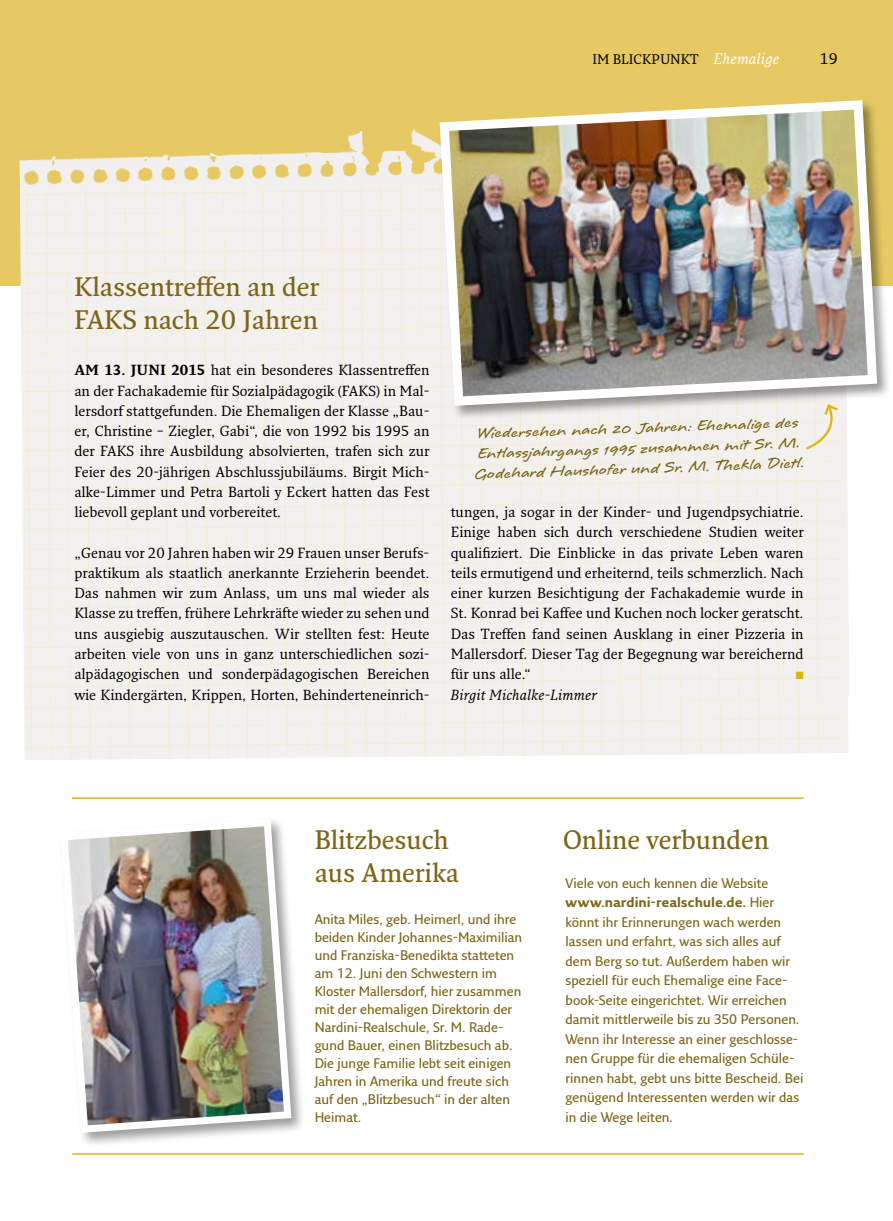
<style>
.page{position:relative;width:893px;height:1221px;background:#fff}
.page>*{position:absolute;margin:0;border:0;box-sizing:border-box;transform-origin:0 0}
.t1{font:600 25.95px/32.5px "Fresco Std";color:#7e6518}
.t2{font:700 19.5px/20.2px "Longhand";color:#7e6518}
.t3{font:15px "Fresco Std";color:#000}
.t4{font:14.25px/20.2px "Fresco Std";color:#000;text-align:justify}
.t5{font:italic 14.25px "Fresco Std";color:#000}
.t6{font:600 13.5px/19.5px "Fresco Sans Std";color:#7e6518}
.t7{font:13.5px "Fresco Std";color:#000}
.t8{font:10.5px "Zapf Dingbats ITC";color:#dbb60c}
.s1{font-style:italic;font-size:15px;color:#fff}
.s2{font-weight:700}
</style>
<div class="page">
<img style="left:24px;top:703px;width:821px;height:57px">
<div style="left:0;top:0;width:893px;height:285px;background:#e6c962"></div>
<img style="left:19px;top:129px;width:416px;height:67px">
<img style="left:20px;top:180px;width:824px;height:523px">
<svg style="left:804px;top:419px;width:37px;height:32px"></svg>
<div style="left:438px;top:98px;width:453px;height:321px;background:#000;opacity:.39"></div>
<img style="left:435px;top:98px;width:447px;height:312px">
<div style="left:58px;top:816px;width:248px;height:331px;background:#000;opacity:.39"></div>
<img style="left:58px;top:816px;width:237px;height:320px">
<hr style="left:72px;top:797px;width:732px;height:1px;background:#dbb60c">
<hr style="left:72px;top:1153px;width:732px;height:1px;background:#dbb60c">
<svg style="left:768px;top:434px;width:25px;height:13px"></svg>
<p class="t7" style="left:593px;top:50px;width:188px">IM BLICKPUNKT <span class="s1">Ehemalige</span></p>
<p class="t3" style="left:820px;top:49px;width:19px">19</p>
<h1 class="t1" style="left:74px;top:270px;width:246px">Klassentreffen an der<br>FAKS nach 20 Jahren</h1>
<p class="t4" style="left:74px;top:360px;width:357px"><span class="s2">AM 13. JUNI 2015</span> hat ein besonderes Klassentreffen an der Fachakademie für Sozialpädagogik (FAKS) in Mal&shy;lersdorf stattgefunden. Die Ehemaligen der Klasse „Bau&shy;er, Christine – Ziegler, Gabi“, die von 1992 bis 1995 an der FAKS ihre Ausbildung absolvierten, trafen sich zur Feier des 20-jährigen Abschlussjubiläums. Birgit Mich&shy;alke-Limmer und Petra Bartoli y Eckert hatten das Fest liebevoll geplant und vorbereitet.</p>
<p class="t4" style="left:74px;top:542px;width:357px">„Genau vor 20 Jahren haben wir 29 Frauen unser Berufs&shy;praktikum als staatlich anerkannte Erzieherin beendet.<br>Das nahmen wir zum Anlass, um uns mal wieder als Klasse zu treffen, frühere Lehrkräfte wieder zu sehen und uns ausgiebig auszutauschen. Wir stellten fest: Heute arbeiten viele von uns in ganz unterschiedlichen sozi&shy;alpädagogischen und sonderpädagogischen Bereichen wie Kindergärten, Krippen, Horten, Behinderteneinrich-</p>
<h2 class="t2" style="left:472px;top:424px;width:332px;rotate:-2deg">Wiedersehen nach 20 Jahren: Ehemalige des<br>Entlassjahrgangs 1995 zusammen mit Sr. M.<br>Godehard Haushofer und Sr. M. Thekla Dietl.</h2>
<p class="t4" style="left:451px;top:501px;width:354px">tungen, ja sogar in der Kinder- und Jugendpsychiatrie.<br>Einige haben sich durch verschiedene Studien weiter qualifiziert. Die Einblicke in das private Leben waren teils ermutigend und erheiternd, teils schmerzlich. Nach einer kurzen Besichtigung der Fachakademie wurde in St. Konrad bei Kaffee und Kuchen noch locker geratscht.<br>Das Treffen fand seinen Ausklang in einer Pizzeria in Mallersdorf. Dieser Tag der Begegnung war bereichernd für uns alle.“</p>
<p class="t8" style="left:796px;top:670px;width:9px">■</p>
<p class="t5" style="left:451px;top:685px;width:148px">Birgit Michalke-Limmer</p>
<h1 class="t1" style="left:315px;top:822px;width:146px">Blitzbesuch aus Amerika</h1>
<p class="t6" style="left:315px;top:909px;width:209px;line-height:18px">Anita Miles, geb. Heimerl, und ihre beiden Kinder Johannes-Maximilian und Franziska-Benedikta statteten am 12. Juni den Schwestern im<br>Kloster Mallersdorf, hier zusammen mit der ehemaligen Direktorin der<br>Nardini-Realschule, Sr. M. Rade&shy;gund Bauer, einen Blitzbesuch ab.<br>Die junge Familie lebt seit einigen<br>Jahren in Amerika und freute sich auf den „Blitzbesuch“ in der alten<br>Heimat.</p>
<h1 class="t1" style="left:563px;top:822px;width:208px">Online verbunden</h1>
<p class="t6" style="left:566px;top:872px;width:239px">Viele von euch kennen die Website <span class="s2">www.nardini-realschule.de.</span> Hier könnt ihr Erinnerungen wach werden lassen und erfahrt, was sich alles auf dem Berg so tut. Außerdem haben wir speziell für euch Ehemalige eine Face&shy;book-Seite eingerichtet. Wir erreichen damit mittlerweile bis zu 350 Personen.<br>Wenn ihr Interesse an einer geschlosse&shy;nen Gruppe für die ehemaligen Schüle&shy;rinnen habt, gebt uns bitte Bescheid. Bei genügend Interessenten werden wir das in die Wege leiten.</p>
</div>
